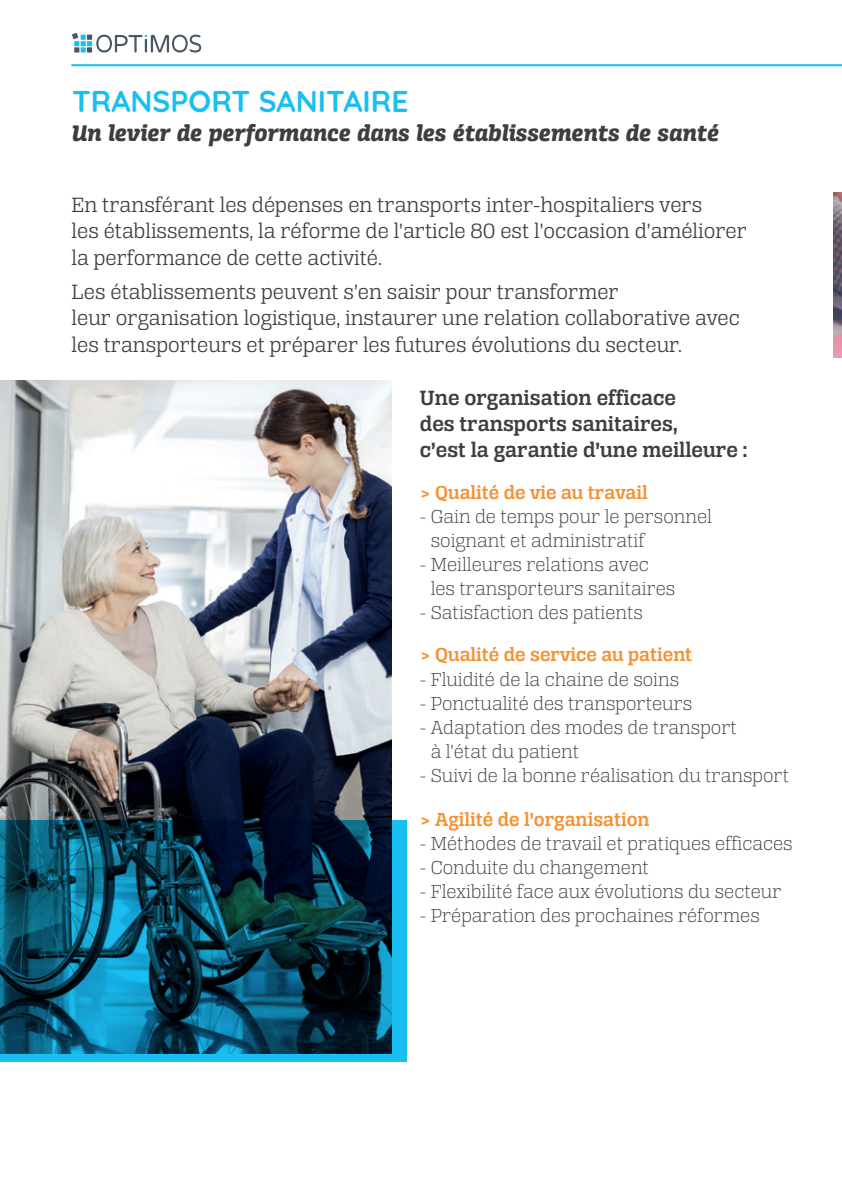
<style>
.page{position:relative;width:842px;height:1191px;background:#fff}
.page>*{position:absolute;margin:0;border:0;box-sizing:border-box;transform-origin:0 0}
.t1{font:700 30px "Quicksand";color:#1abff1}
.t2{font:24px "Alianza Italic 800";color:#3e3e3f}
.t3{font:22px/26.4px "Alianza Slab 300";color:#3e3e3f}
.t4{font:22px/26.4px "Alianza Slab 600";color:#3e3e3f}
.t5{font:20px/24px "Alianza Slab 200";color:#3e3e3f}
.t6{font:20px "Alianza Slab 600";color:#f69132}
</style>
<div class="page">
<svg style="left:72px;top:33px;width:129px;height:20px"></svg>
<hr style="left:72px;top:64px;width:770px;height:2px;background:#1abff1">
<img style="left:833px;top:192px;width:9px;height:165px">
<img style="left:0;top:381px;width:391px;height:439px">
<svg style="left:0;top:820px;width:407px;height:242px"></svg>
<p class="t1" style="left:72px;top:77px;width:338px">TRANSPORT SANITAIRE</p>
<p class="t2" style="left:72px;top:120px;width:649px">Un levier de performance dans les établissements de santé</p>
<p class="t3" style="left:72px;top:191px;width:677px">En transférant les dépenses en transports inter-hospitaliers vers<br>les établissements, la réforme de l’article 80 est l’occasion d’améliorer la performance de cette activité.</p>
<p class="t3" style="left:72px;top:278px;width:670px">Les établissements peuvent s’en saisir pour transformer<br>leur organisation logistique, instaurer une relation collaborative avec les transporteurs et préparer les futures évolutions du secteur.</p>
<p class="t4" style="left:420px;top:384px;width:329px">Une organisation efficace<br>des transports sanitaires,<br>c’est la garantie d’une meilleure :</p>
<p class="t6" style="left:420px;top:481px;width:229px">&gt; Qualité de vie au travail</p>
<p class="t5" style="left:431px;top:505px;width:283px;text-indent:-11px">- Gain de temps pour le personnel soignant et administratif</p>
<p class="t5" style="left:431px;top:553px;width:246px;text-indent:-11px">- Meilleures relations avec les transporteurs sanitaires</p>
<p class="t5" style="left:420px;top:601px;width:225px">- Satisfaction des patients</p>
<p class="t6" style="left:420px;top:643px;width:274px">&gt; Qualité de service au patient</p>
<p class="t5" style="left:420px;top:667px;width:261px">- Fluidité de la chaine de soins</p>
<p class="t5" style="left:420px;top:691px;width:274px">- Ponctualité des transporteurs</p>
<p class="t5" style="left:431px;top:715px;width:308px;text-indent:-11px">- Adaptation des modes de transport à l’état du patient</p>
<p class="t5" style="left:420px;top:763px;width:371px">- Suivi de la bonne réalisation du transport</p>
<p class="t6" style="left:420px;top:808px;width:231px">&gt; Agilité de l’organisation</p>
<p class="t5" style="left:420px;top:831px;width:374px">- Méthodes de travail et pratiques efficaces</p>
<p class="t5" style="left:420px;top:855px;width:231px">- Conduite du changement</p>
<p class="t5" style="left:420px;top:879px;width:363px">- Flexibilité face aux évolutions du secteur</p>
<p class="t5" style="left:420px;top:903px;width:341px">- Préparation des prochaines réformes</p>
</div>
